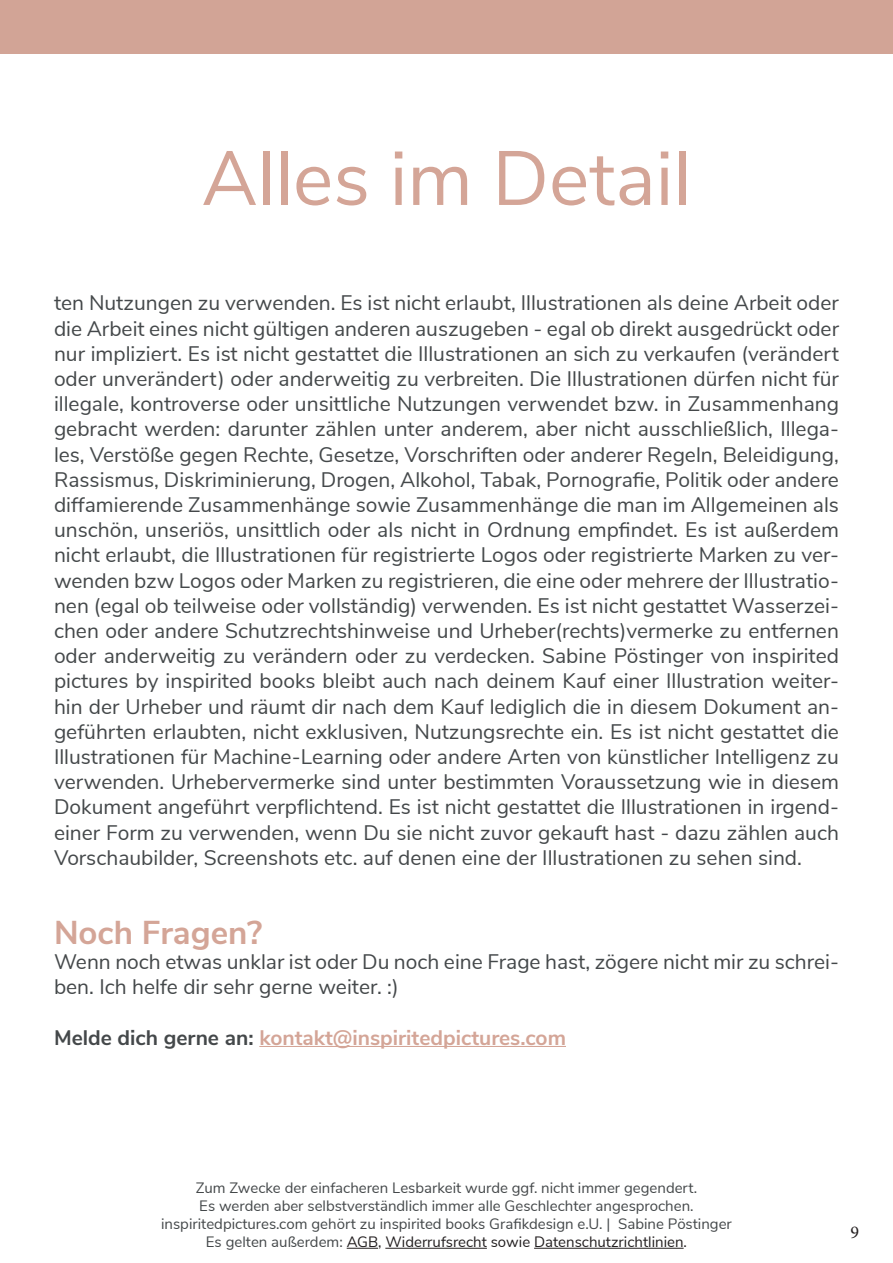
<style>
.page{position:relative;width:893px;height:1263px;background:#fff}
.page>*{position:absolute;margin:0;border:0;box-sizing:border-box;transform-origin:0 0}
.t1{font:76.5px "Nunito Sans";color:#d4a597}
.t2{font:700 33px "Nunito Sans";color:#d4a597}
.t3{font:21px/25.2px "Nunito Sans";color:#44484a;text-align:justify}
.t4{font:700 21px "Nunito Sans";color:#d4a597}
.t5{font:18px "Minion Pro";color:#231f20}
.t6{font:15px/18px "Nunito Sans";color:#44484a;text-align:center}
.s1{color:#44484a}
.s2{color:#231f20}
</style>
<div class="page">
<div style="left:0;top:0;width:893px;height:53px;background:#d2a496"></div>
<hr style="left:259px;top:1046px;width:307px;height:1px;background:#d4a597">
<hr style="left:347px;top:1248px;width:31px;height:1px;background:#231f20">
<hr style="left:385px;top:1248px;width:102px;height:1px;background:#231f20">
<hr style="left:534px;top:1248px;width:150px;height:1px;background:#231f20">
<h1 class="t1" style="left:202px;top:123px;width:491px">Alles im Detail</h1>
<p class="t3" style="left:54px;top:289px;width:787px">ten Nutzungen zu verwenden. Es ist nicht erlaubt, Illustrationen als deine Arbeit oder die Arbeit eines nicht gültigen anderen auszugeben - egal ob direkt ausgedrückt oder nur impliziert. Es ist nicht gestattet die Illustrationen an sich zu verkaufen (verändert oder unverändert) oder anderweitig zu verbreiten. Die Illustrationen dürfen nicht für illegale, kontroverse oder unsittliche Nutzungen verwendet bzw. in Zusammenhang gebracht werden: darunter zählen unter anderem, aber nicht ausschließlich, Illega&shy;les, Verstöße gegen Rechte, Gesetze, Vorschriften oder anderer Regeln, Beleidigung, Rassismus, Diskriminierung, Drogen, Alkohol, Tabak, Pornografie, Politik oder andere diffamierende Zusammenhänge sowie Zusammenhänge die man im Allgemeinen als unschön, unseriös, unsittlich oder als nicht in Ordnung empfindet. Es ist außerdem nicht erlaubt, die Illustrationen für registrierte Logos oder registrierte Marken zu ver&shy;wenden bzw Logos oder Marken zu registrieren, die eine oder mehrere der Illustratio&shy;nen (egal ob teilweise oder vollständig) verwenden. Es ist nicht gestattet Wasserzei&shy;chen oder andere Schutzrechtshinweise und Urheber(rechts)vermerke zu entfernen oder anderweitig zu verändern oder zu verdecken. Sabine Pöstinger von inspirited pictures by inspirited books bleibt auch nach deinem Kauf einer Illustration weiter&shy;hin der Urheber und räumt dir nach dem Kauf lediglich die in diesem Dokument an&shy;geführten erlaubten, nicht exklusiven, Nutzungsrechte ein. Es ist nicht gestattet die Illustrationen für Machine-Learning oder andere Arten von künstlicher Intelligenz zu verwenden. Urhebervermerke sind unter bestimmten Voraussetzung wie in diesem Dokument angeführt verpflichtend. Es ist nicht gestattet die Illustrationen in irgend&shy;einer Form zu verwenden, wenn Du sie nicht zuvor gekauft hast - dazu zählen auch Vorschaubilder, Screenshots etc. auf denen eine der Illustrationen zu sehen sind.</p>
<h2 class="t2" style="left:54px;top:908px;width:210px">Noch Fragen?</h2>
<p class="t3" style="left:54px;top:948px;width:786px">Wenn noch etwas unklar ist oder Du noch eine Frage hast, zögere nicht mir zu schrei&shy;ben. Ich helfe dir sehr gerne weiter. :)</p>
<p class="t4" style="left:54px;top:1022px;width:513px"><span class="s1">Melde dich gerne an:</span> kontakt@inspiritedpictures.com</p>
<p class="t6" style="left:161px;top:1178px;width:572px">Zum Zwecke der einfacheren Lesbarkeit wurde ggf. nicht immer gegendert.<br>Es werden aber selbstverständlich immer alle Geschlechter angesprochen. inspiritedpictures.com gehört zu inspirited books Grafikdesign e.U. | Sabine Pöstinger Es gelten außerdem: <span class="s2">AGB, Widerrufsrecht sowie Datenschutzrichtlinien.</span></p>
<p class="t5" style="left:850px;top:1220px;width:10px">9</p>
</div>
